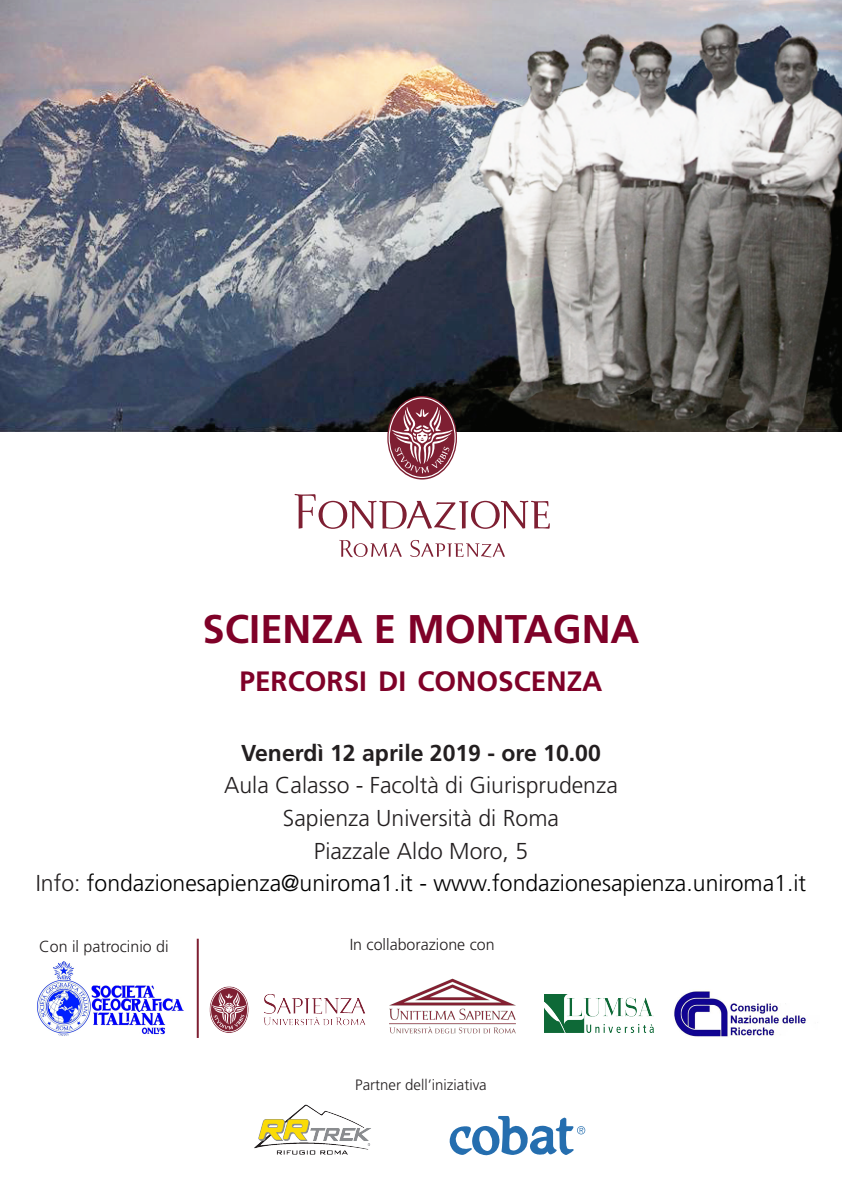
<style>
.page{position:relative;width:842px;height:1191px;background:#fff}
.page>*{position:absolute;margin:0;border:0;box-sizing:border-box;transform-origin:0 0}
.t1{font:700 40px "Frutiger LT Std";color:#7f0128}
.t2{font:700 28px "Frutiger LT Std";color:#7f0128}
.t3{font:300 23px/32.6px "Frutiger LT Std";color:#231f20;text-align:center}
.t4{font:700 23px "Frutiger LT Std";color:#231f20}
.t5{font:300 16px "Frutiger LT Std";color:#231f20}
.t6{font:300 15px "Frutiger LT Std";color:#231f20}
.s1{color:#000}
</style>
<div class="page">
<img style="left:0;top:0;width:842px;height:431px">
<svg style="left:389px;top:397px;width:67px;height:81px"></svg>
<svg style="left:295px;top:494px;width:255px;height:36px"></svg>
<svg style="left:339px;top:540px;width:63px;height:17px"></svg>
<svg style="left:410px;top:540px;width:95px;height:17px"></svg>
<img style="left:389px;top:978px;width:127px;height:56px">
<img style="left:544px;top:994px;width:109px;height:38px">
<img style="left:209px;top:986px;width:157px;height:47px">
<img style="left:37px;top:961px;width:147px;height:75px">
<img style="left:254px;top:1104px;width:117px;height:51px">
<svg style="left:450px;top:1116px;width:135px;height:39px"></svg>
<img style="left:674px;top:991px;width:132px;height:46px">
<hr style="left:197px;top:938px;width:2px;height:100px;background:#7e1f32">
<h1 class="t1" style="left:203px;top:605px;width:438px">SCIENZA E MONTAGNA</h1>
<p class="t2" style="left:239px;top:664px;width:364px">PERCORSI DI CONOSCENZA</p>
<p class="t4" style="left:241px;top:739px;width:361px">Venerdì 12 aprile 2019 - ore 10.00</p>
<p class="t3" style="left:36px;top:769px;width:772px">Aula Calasso - Facoltà di Giurisprudenza<br>Sapienza Università di Roma<br>Piazzale Aldo Moro, 5<br>Info: <span class="s1">fondazionesapienza@uniroma1.it - www.fondazionesapienza.uniroma1.it</span></p>
<p class="t5" style="left:39px;top:937px;width:131px">Con il patrocinio di</p>
<p class="t5" style="left:350px;top:936px;width:146px">In collaborazione con</p>
<p class="t6" style="left:355px;top:1076px;width:133px">Partner dell’iniziativa</p>
</div>
